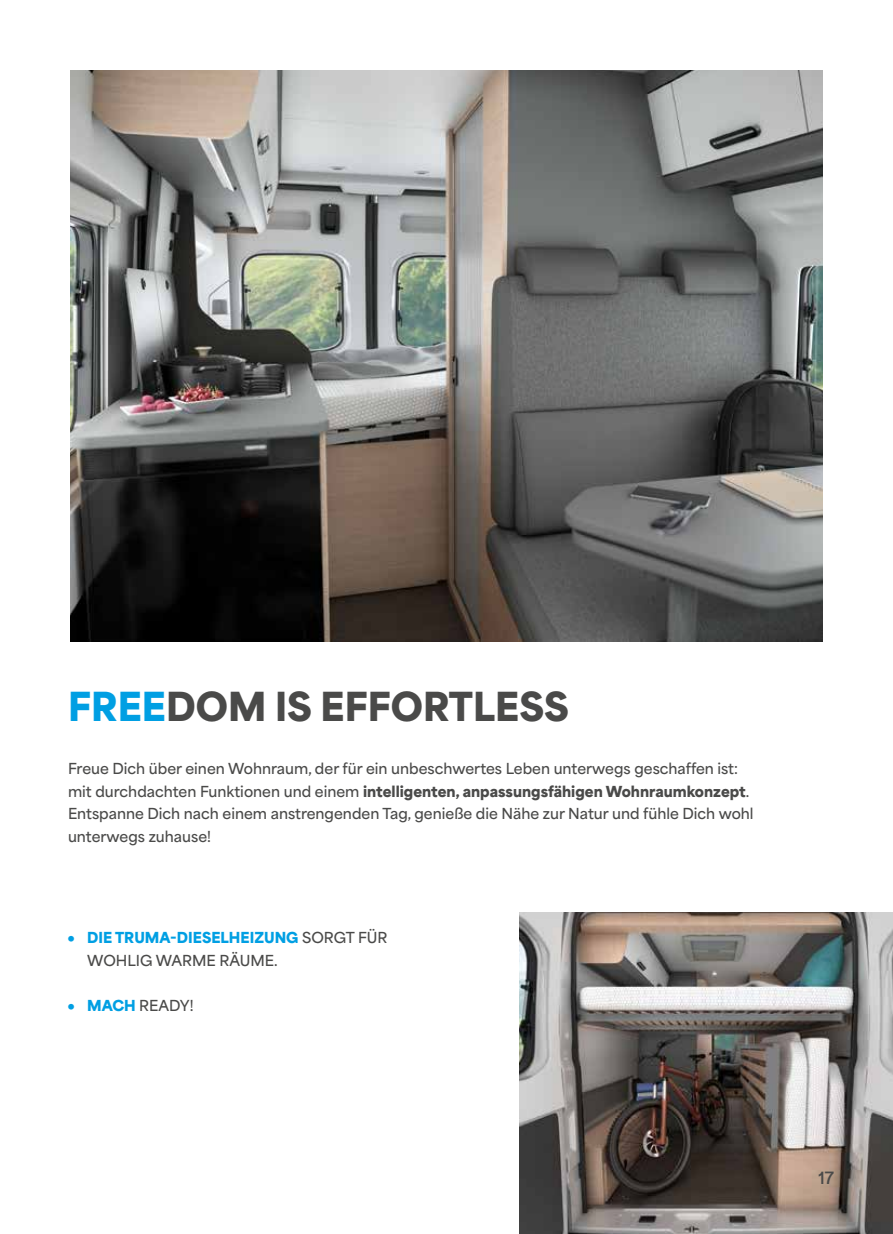
<style>
.page{position:relative;width:893px;height:1234px;background:#fff}
.page>*{position:absolute;margin:0;border:0;box-sizing:border-box;transform-origin:0 0}
.t1{font:900 37.5px "Area Normal";color:#4a4a49}
.t2{font:700 15.75px "Area Normal";color:#4a4a49}
.t3{font:600 14.25px/22.5px "Area Normal";color:#4a4a49}
.t4{font:700 12px "Area Normal";color:#4a4a49}
.s1{color:#009fe3}
.s2{font-weight:900}
.s3{font-weight:900;font-size:10.95px;color:#009fe3}
.s4{font-weight:900;color:#009fe3}
</style>
<div class="page">
<img style="left:70px;top:70px;width:753px;height:571px">
<img style="left:520px;top:912px;width:373px;height:321px">
<h1 class="t1" style="left:68px;top:671px;width:502px"><span class="s1">FREE</span>DOM IS EFFORTLESS</h1>
<p class="t3" style="left:68px;top:755px;width:687px">Freue Dich über einen Wohnraum, der für ein unbeschwertes Leben unterwegs geschaffen ist: mit durchdachten Funktionen und einem <span class="s2">intelligenten, anpassungsfähigen Wohnraumkonzept</span>.<br>Entspanne Dich nach einem anstrengenden Tag, genieße die Nähe zur Natur und fühle Dich wohl unterwegs zuhause!</p>
<p class="t3" style="left:87px;top:924px;width:302px;text-indent:-19px"><span class="s3">●</span> <span class="s4">DIE TRUMA-DIESELHEIZUNG</span> SORGT FÜR<br>WOHLIG WARME RÄUME.</p>
<p class="t3" style="left:68px;top:992px;width:127px"><span class="s3">●</span> <span class="s4">MACH</span> READY!</p>
<p class="t2" style="left:818px;top:1163px;width:17px">17</p>
<p class="t4" style="left:827px;top:1167px;width:13px">17</p>
</div>
